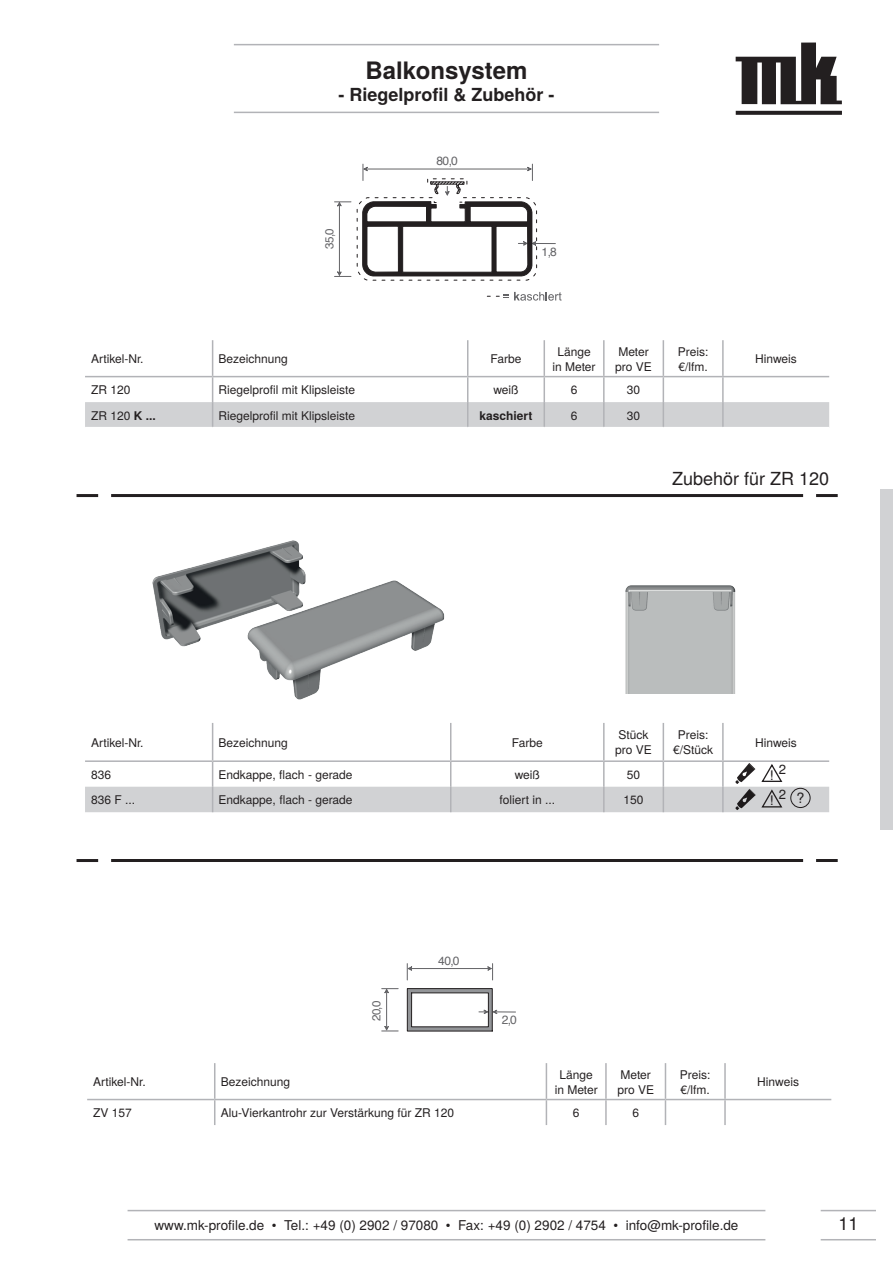
<style>
.page{position:relative;width:893px;height:1263px;background:#fff}
.page>*{position:absolute;margin:0;border:0;box-sizing:border-box;transform-origin:0 0}
.t1{font:700 24px "Te X Gyre Heros";color:#231f20}
.t2{font:700 18px "Te X Gyre Heros";color:#231f20}
.t3{font:18px "Te X Gyre Heros";color:#231f20}
.t4{font:14.25px "Te X Gyre Heros";color:#231f20}
.t5{font:13.5px "Te X Gyre Heros";color:#231f20}
.t6{font:13.2px "Te X Gyre Heros";color:#231f20}
.t7{font:13.2px "Te X Gyre Heros";color:#231f20;scale:1.15 1}
.t8{font:12px/15px "Te X Gyre Heros";color:#231f20}
.t9{font:12px "Helvetica";color:#636366}
.t10{font:700 12px "Te X Gyre Heros";color:#231f20}
.t11{font:11.7px "Helvetica";color:#636366}
.s1{font-weight:700}
</style>
<div class="page">
<hr style="left:234px;top:44px;width:425px;height:1px;background:#b2b3b7">
<hr style="left:234px;top:112px;width:425px;height:1px;background:#b2b3b7">
<svg style="left:736px;top:111px;width:106px;height:4px"></svg>
<svg style="left:736px;top:43px;width:106px;height:61px"></svg>
<hr style="left:821px;top:1210px;width:55px;height:1px;background:#b2b3b7">
<hr style="left:821px;top:1239px;width:55px;height:1px;background:#b2b3b7">
<hr style="left:128px;top:1210px;width:637px;height:1px;background:#b2b3b7">
<hr style="left:128px;top:1239px;width:637px;height:1px;background:#b2b3b7">
<hr style="left:467px;top:340px;width:1px;height:36px;background:#b2b3b7">
<hr style="left:544px;top:340px;width:1px;height:36px;background:#b2b3b7">
<hr style="left:603px;top:340px;width:2px;height:36px;background:#b2b3b7">
<hr style="left:663px;top:340px;width:1px;height:36px;background:#b2b3b7">
<hr style="left:722px;top:340px;width:2px;height:36px;background:#b2b3b7">
<hr style="left:468px;top:376px;width:76px;height:1px;background:#b2b3b7">
<hr style="left:544px;top:376px;width:60px;height:1px;background:#b2b3b7">
<hr style="left:604px;top:376px;width:59px;height:1px;background:#b2b3b7">
<hr style="left:663px;top:376px;width:60px;height:1px;background:#b2b3b7">
<hr style="left:723px;top:376px;width:106px;height:1px;background:#b2b3b7">
<svg style="left:85px;top:377px;width:744px;height:50px"></svg>
<hr style="left:603px;top:377px;width:2px;height:25px;background:#b2b3b7">
<hr style="left:212px;top:340px;width:1px;height:36px;background:#b2b3b7">
<hr style="left:85px;top:376px;width:128px;height:1px;background:#b2b3b7">
<hr style="left:213px;top:376px;width:255px;height:1px;background:#b2b3b7">
<svg style="left:486px;top:292px;width:76px;height:9px"></svg>
<svg style="left:335px;top:164px;width:220px;height:117px"></svg>
<div style="left:427px;top:178px;width:40px;height:7px;border:1px dashed #231f20"></div>
<hr style="left:408px;top:968px;width:83px;height:1px;background:#636366">
<svg style="left:487px;top:963px;width:6px;height:17px"></svg>
<svg style="left:407px;top:963px;width:6px;height:17px"></svg>
<hr style="left:386px;top:989px;width:1px;height:41px;background:#636366">
<svg style="left:382px;top:1023px;width:16px;height:8px"></svg>
<svg style="left:382px;top:988px;width:16px;height:8px"></svg>
<svg style="left:407px;top:988px;width:109px;height:44px"></svg>
<hr style="left:111px;top:494px;width:692px;height:3px;background:#231f20">
<hr style="left:77px;top:494px;width:21px;height:3px;background:#231f20">
<hr style="left:816px;top:494px;width:22px;height:3px;background:#231f20">
<svg style="left:214px;top:1100px;width:1px;height:25px"></svg>
<svg style="left:665px;top:1100px;width:1px;height:25px"></svg>
<hr style="left:724px;top:1100px;width:2px;height:25px;background:#b2b3b7">
<hr style="left:546px;top:1063px;width:1px;height:36px;background:#b2b3b7">
<hr style="left:605px;top:1063px;width:2px;height:36px;background:#b2b3b7">
<hr style="left:665px;top:1063px;width:1px;height:36px;background:#b2b3b7">
<hr style="left:724px;top:1063px;width:2px;height:36px;background:#b2b3b7">
<hr style="left:546px;top:1099px;width:60px;height:1px;background:#b2b3b7">
<hr style="left:87px;top:1099px;width:128px;height:1px;background:#b2b3b7">
<hr style="left:215px;top:1099px;width:331px;height:1px;background:#b2b3b7">
<hr style="left:606px;top:1099px;width:59px;height:1px;background:#b2b3b7">
<hr style="left:665px;top:1099px;width:60px;height:1px;background:#b2b3b7">
<hr style="left:725px;top:1099px;width:106px;height:1px;background:#b2b3b7">
<svg style="left:546px;top:1100px;width:1px;height:25px"></svg>
<hr style="left:605px;top:1100px;width:2px;height:25px;background:#b2b3b7">
<hr style="left:214px;top:1063px;width:1px;height:36px;background:#b2b3b7">
<hr style="left:111px;top:859px;width:692px;height:3px;background:#231f20">
<hr style="left:77px;top:859px;width:21px;height:3px;background:#231f20">
<hr style="left:816px;top:859px;width:22px;height:3px;background:#231f20">
<hr style="left:212px;top:723px;width:1px;height:37px;background:#b2b3b7">
<hr style="left:603px;top:723px;width:2px;height:37px;background:#b2b3b7">
<hr style="left:663px;top:723px;width:1px;height:37px;background:#b2b3b7">
<hr style="left:722px;top:723px;width:2px;height:37px;background:#b2b3b7">
<hr style="left:85px;top:760px;width:128px;height:2px;background:#b2b3b7">
<hr style="left:451px;top:760px;width:153px;height:2px;background:#b2b3b7">
<hr style="left:604px;top:760px;width:59px;height:2px;background:#b2b3b7">
<hr style="left:663px;top:760px;width:60px;height:2px;background:#b2b3b7">
<hr style="left:723px;top:760px;width:106px;height:2px;background:#b2b3b7">
<hr style="left:450px;top:723px;width:1px;height:37px;background:#b2b3b7">
<hr style="left:213px;top:760px;width:238px;height:2px;background:#b2b3b7">
<img style="left:152px;top:540px;width:293px;height:160px">
<img style="left:625px;top:585px;width:111px;height:108px">
<div style="left:880px;top:489px;width:13px;height:340px;background:#d1d2d4"></div>
<svg style="left:85px;top:762px;width:744px;height:50px"></svg>
<h1 class="t1" style="left:366px;top:52px;width:163px">Balkonsystem</h1>
<h2 class="t2" style="left:338px;top:81px;width:218px">- Riegelprofil &amp; Zubehör -</h2>
<p class="t11" style="left:320px;top:249px;width:22px;rotate:-90deg">35,0</p>
<p class="t9" style="left:436px;top:152px;width:23px">80,0</p>
<p class="t9" style="left:542px;top:242px;width:17px">1,8</p>
<p class="t8" style="left:91px;top:350px;width:54px">Artikel-Nr.</p>
<p class="t8" style="left:219px;top:350px;width:71px">Bezeichnung</p>
<p class="t8" style="left:491px;top:350px;width:32px">Farbe</p>
<p class="t8" style="left:552px;top:343px;width:45px;text-align:center">Länge in Meter</p>
<p class="t8" style="left:615px;top:343px;width:38px">Meter pro VE</p>
<p class="t8" style="left:678px;top:343px;width:32px">Preis: €/lfm.</p>
<p class="t8" style="left:755px;top:350px;width:43px">Hinweis</p>
<p class="t8" style="left:91px;top:381px;width:41px">ZR 120</p>
<p class="t8" style="left:219px;top:381px;width:138px">Riegelprofil mit Klipsleiste</p>
<p class="t8" style="left:493px;top:381px;width:27px">weiß</p>
<p class="t8" style="left:571px;top:381px;width:8px">6</p>
<p class="t8" style="left:627px;top:381px;width:15px">30</p>
<p class="t8" style="left:91px;top:407px;width:66px">ZR 120 <span class="s1">K ...</span></p>
<p class="t8" style="left:219px;top:407px;width:138px">Riegelprofil mit Klipsleiste</p>
<p class="t10" style="left:480px;top:406px;width:54px">kaschiert</p>
<p class="t8" style="left:571px;top:407px;width:8px">6</p>
<p class="t8" style="left:627px;top:407px;width:15px">30</p>
<h2 class="t3" style="left:672px;top:465px;width:159px">Zubehör für ZR 120</h2>
<p class="t8" style="left:91px;top:734px;width:54px">Artikel-Nr.</p>
<p class="t8" style="left:219px;top:734px;width:71px">Bezeichnung</p>
<p class="t8" style="left:512px;top:734px;width:32px">Farbe</p>
<p class="t8" style="left:615px;top:726px;width:38px">Stück pro VE</p>
<p class="t8" style="left:673px;top:726px;width:42px;text-align:center">Preis: €/Stück</p>
<p class="t8" style="left:755px;top:734px;width:43px">Hinweis</p>
<p class="t8" style="left:91px;top:766px;width:22px">836</p>
<p class="t8" style="left:219px;top:766px;width:136px">Endkappe, flach - gerade</p>
<p class="t8" style="left:515px;top:766px;width:27px">weiß</p>
<p class="t8" style="left:627px;top:766px;width:15px">50</p>
<p class="t8" style="left:91px;top:791px;width:46px">836 F ...</p>
<p class="t8" style="left:219px;top:791px;width:136px">Endkappe, flach - gerade</p>
<p class="t8" style="left:499px;top:791px;width:57px">foliert in ...</p>
<p class="t8" style="left:624px;top:791px;width:22px">150</p>
<p class="t4" style="left:796px;top:787px;width:9px">?</p>
<p class="t6" style="left:779px;top:758px;width:9px">2</p>
<p class="t7" style="left:770px;top:764px;width:5px">!</p>
<p class="t6" style="left:779px;top:784px;width:9px">2</p>
<p class="t7" style="left:770px;top:790px;width:5px">!</p>
<p class="t11" style="left:367px;top:1021px;width:22px;rotate:-90deg">20,0</p>
<p class="t9" style="left:438px;top:951px;width:23px">40,0</p>
<p class="t9" style="left:502px;top:1011px;width:17px">2,0</p>
<p class="t8" style="left:93px;top:1073px;width:54px">Artikel-Nr.</p>
<p class="t8" style="left:221px;top:1073px;width:71px">Bezeichnung</p>
<p class="t8" style="left:555px;top:1066px;width:45px;text-align:center">Länge in Meter</p>
<p class="t8" style="left:617px;top:1066px;width:38px">Meter pro VE</p>
<p class="t8" style="left:680px;top:1066px;width:32px">Preis: €/lfm.</p>
<p class="t8" style="left:757px;top:1073px;width:43px">Hinweis</p>
<p class="t8" style="left:93px;top:1104px;width:40px">ZV 157</p>
<p class="t8" style="left:221px;top:1104px;width:235px">Alu-Vierkantrohr zur Verstärkung für ZR 120</p>
<p class="t8" style="left:573px;top:1104px;width:8px">6</p>
<p class="t8" style="left:632px;top:1104px;width:8px">6</p>
<p class="t5" style="left:155px;top:1215px;width:585px">www.mk-profile.de • Tel.: +49 (0) 2902 / 97080 • Fax: +49 (0) 2902 / 4754 • info@mk-profile.de</p>
<h2 class="t3" style="left:838px;top:1210px;width:22px">11</h2>
</div>
